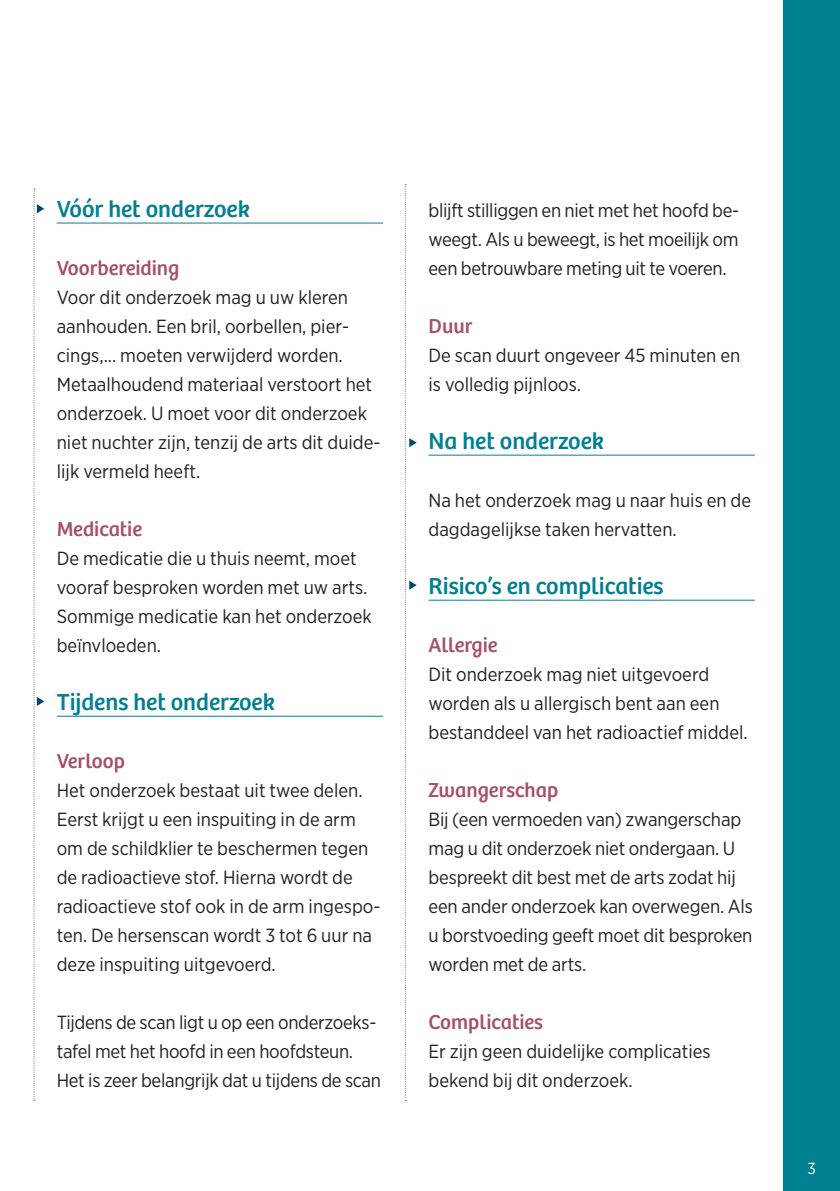
<style>
.page{position:relative;width:840px;height:1191px;background:#fff}
.page>*{position:absolute;margin:0;border:0;box-sizing:border-box;transform-origin:0 0}
.t1{font:24px "Bree";color:#008091}
.t2{font:21px "Bree";color:#a55167}
.t3{font:19px/29px "Gotham Narrow";color:#231f20}
.t4{font:16px "Gotham Narrow";color:#fff}
</style>
<div class="page">
<div style="left:782px;top:0;width:57px;height:1191px;background:#008091"></div>
<svg style="left:34px;top:188px;width:10px;height:912px"></svg>
<svg style="left:404px;top:184px;width:12px;height:916px"></svg>
<hr style="left:57px;top:223px;width:326px;height:1px;background:#008091">
<hr style="left:57px;top:716px;width:326px;height:1px;background:#008091">
<hr style="left:428px;top:455px;width:326px;height:1px;background:#008091">
<hr style="left:428px;top:600px;width:326px;height:1px;background:#008091">
<p class="t1" style="left:57px;top:195px;width:194px">Vóór het onderzoek</p>
<p class="t2" style="left:57px;top:256px;width:124px">Voorbereiding</p>
<p class="t3" style="left:57px;top:282px;width:325px">Voor dit onderzoek mag u uw kleren aanhouden. Een bril, oorbellen, pier&shy;cings,... moeten verwijderd worden.<br>Metaalhoudend materiaal verstoort het onderzoek. U moet voor dit onderzoek niet nuchter zijn, tenzij de arts dit duide&shy;lijk vermeld heeft.</p>
<p class="t2" style="left:57px;top:517px;width:87px">Medicatie</p>
<p class="t3" style="left:57px;top:543px;width:316px">De medicatie die u thuis neemt, moet vooraf besproken worden met uw arts.<br>Sommige medicatie kan het onderzoek beïnvloeden.</p>
<p class="t1" style="left:57px;top:688px;width:219px">Tijdens het onderzoek</p>
<p class="t2" style="left:57px;top:749px;width:70px">Verloop</p>
<p class="t3" style="left:57px;top:775px;width:325px">Het onderzoek bestaat uit twee delen.<br>Eerst krijgt u een inspuiting in de arm om de schildklier te beschermen tegen de radioactieve stof. Hierna wordt de radioactieve stof ook in de arm ingespo&shy;ten. De hersenscan wordt 3 tot 6 uur na deze inspuiting uitgevoerd.</p>
<p class="t3" style="left:57px;top:1007px;width:325px">Tijdens de scan ligt u op een onderzoeks&shy;tafel met het hoofd in een hoofdsteun.<br>Het is zeer belangrijk dat u tijdens de scan</p>
<p class="t3" style="left:428px;top:195px;width:312px;text-align:justify">blijft stilliggen en niet met het hoofd be&shy;weegt. Als u beweegt, is het moeilijk om een betrouwbare meting uit te voeren.</p>
<p class="t2" style="left:428px;top:314px;width:45px">Duur</p>
<p class="t3" style="left:428px;top:340px;width:313px">De scan duurt ongeveer 45 minuten en is volledig pijnloos.</p>
<p class="t1" style="left:428px;top:427px;width:176px">Na het onderzoek</p>
<p class="t3" style="left:428px;top:485px;width:324px">Na het onderzoek mag u naar huis en de dagdagelijkse taken hervatten.</p>
<p class="t1" style="left:428px;top:572px;width:236px">Risico’s en complicaties</p>
<p class="t2" style="left:428px;top:633px;width:71px">Allergie</p>
<p class="t3" style="left:428px;top:659px;width:320px">Dit onderzoek mag niet uitgevoerd worden als u allergisch bent aan een bestanddeel van het radioactief middel.</p>
<p class="t2" style="left:428px;top:778px;width:131px">Zwangerschap</p>
<p class="t3" style="left:428px;top:804px;width:325px">Bij (een vermoeden van) zwangerschap mag u dit onderzoek niet ondergaan. U bespreekt dit best met de arts zodat hij een ander onderzoek kan overwegen. Als u borstvoeding geeft moet dit besproken worden met de arts.</p>
<p class="t2" style="left:428px;top:1010px;width:116px">Complicaties</p>
<p class="t3" style="left:428px;top:1036px;width:283px">Er zijn geen duidelijke complicaties bekend bij dit onderzoek.</p>
<p class="t4" style="left:807px;top:1158px;width:10px">3</p>
</div>
